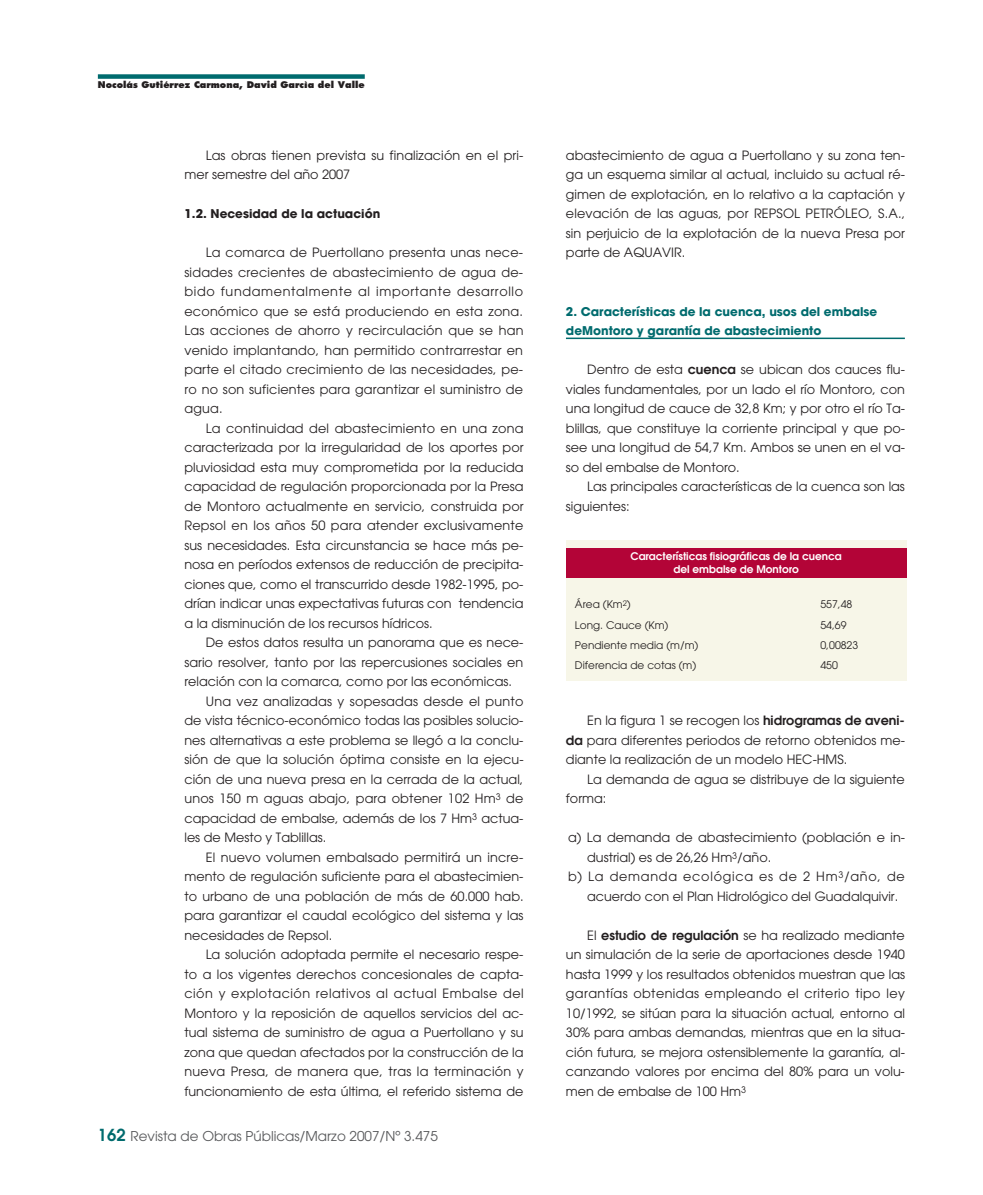
<style>
.page{position:relative;width:983px;height:1195px;background:#fff}
.page>*{position:absolute;margin:0;border:0;box-sizing:border-box;transform-origin:0 0}
.t1{font:13.5px "Avant Garde";color:#57585a}
.t2{font:12.75px/19.5px "Avant Garde";color:#231f20;text-align:justify}
.t3{font:12.75px "Avant Garde";letter-spacing:.04em;color:#231f20}
.t4{font:12.75px "Avant Garde";letter-spacing:.02em;color:#231f20}
.t5{font:12.75px "Avant Garde";letter-spacing:.06em;color:#231f20}
.t6{font:700 12px/19.5px "Avant Garde";color:#006b6e}
.t7{font:700 12px "Avant Garde";color:#231f20}
.t8{font:10.5px "Avant Garde";color:#231f20}
.t9{font:600 10.5px/13.5px "Avant Garde";color:#fff;text-align:center}
.t10{font:800 9px "Futura";color:#231f20}
.s1{font-weight:600;font-size:16.5px;color:#006b6e}
.s2{font-weight:600}
</style>
<div class="page">
<hr style="left:566px;top:338px;width:338px;height:1px;background:#006b6e">
<div style="left:98px;top:74px;width:266px;height:5px;background:#006b6e"></div>
<div style="left:566px;top:540px;width:340px;height:140px;background:#f7f6e8"></div>
<div style="left:566px;top:549px;width:340px;height:29px;background:#b30437"></div>
<p class="t10" style="left:98px;top:81px;width:268px">Nocolás Gutiérrez Carmona, David Garcìa del Valle</p>
<p class="t2" style="left:184px;top:147px;width:340px;text-indent:21px">Las obras tienen prevista su finalización en el pri&shy;mer semestre del año 2007</p>
<p class="t7" style="left:184px;top:209px;width:197px">1.2. Necesidad de la actuación</p>
<p class="t2" style="left:184px;top:244px;width:340px;text-indent:21px">La comarca de Puertollano presenta unas nece&shy;sidades crecientes de abastecimiento de agua de&shy;bido fundamentalmente al importante desarrollo económico que se está produciendo en esta zona.<br>Las acciones de ahorro y recirculación que se han venido implantando, han permitido contrarrestar en parte el citado crecimiento de las necesidades, pe&shy;ro no son suficientes para garantizar el suministro de agua.</p>
<p class="t2" style="left:184px;top:420px;width:340px;text-indent:21px">La continuidad del abastecimiento en una zona caracterizada por la irregularidad de los aportes por pluviosidad esta muy comprometida por la reducida capacidad de regulación proporcionada por la Presa de Montoro actualmente en servicio, construida por Repsol en los años 50 para atender exclusivamente sus necesidades. Esta circunstancia se hace más pe&shy;nosa en períodos extensos de reducción de precipita&shy;ciones que, como el transcurrido desde 1982-1995, po&shy;drían indicar unas expectativas futuras con tendencia a la disminución de los recursos hídricos.</p>
<p class="t2" style="left:206px;top:634px;width:319px">De estos datos resulta un panorama que es nece-</p>
<p class="t2" style="left:184px;top:654px;width:340px">sario resolver, tanto por las repercusiones sociales en</p>
<p class="t2" style="left:184px;top:673px;width:329px">relación con la comarca, como por las económicas.</p>
<p class="t2" style="left:206px;top:693px;width:319px">Una vez analizadas y sopesadas desde el punto</p>
<p class="t2" style="left:184px;top:712px;width:340px">de vista técnico-económico todas las posibles solucio-</p>
<p class="t2" style="left:184px;top:732px;width:340px">nes alternativas a este problema se llegó a la conclu-</p>
<p class="t2" style="left:184px;top:751px;width:340px">sión de que la solución óptima consiste en la ejecu-</p>
<p class="t2" style="left:184px;top:771px;width:340px">ción de una nueva presa en la cerrada de la actual,</p>
<p class="t2" style="left:184px;top:790px;width:340px">unos 150 m aguas abajo, para obtener 102 Hm<sup>3</sup> de</p>
<p class="t2" style="left:184px;top:810px;width:340px">capacidad de embalse, además de los 7 Hm<sup>3</sup> actua-</p>
<p class="t2" style="left:184px;top:829px;width:143px">les de Mesto y Tablillas.</p>
<p class="t2" style="left:206px;top:849px;width:319px">El nuevo volumen embalsado permitirá un incre-</p>
<p class="t2" style="left:184px;top:868px;width:340px">mento de regulación suficiente para el abastecimien-</p>
<p class="t2" style="left:184px;top:888px;width:340px">to urbano de una población de más de 60.000 hab.</p>
<p class="t2" style="left:184px;top:907px;width:340px">para garantizar el caudal ecológico del sistema y las</p>
<p class="t2" style="left:184px;top:927px;width:149px">necesidades de Repsol.</p>
<p class="t2" style="left:206px;top:946px;width:319px">La solución adoptada permite el necesario respe-</p>
<p class="t2" style="left:184px;top:966px;width:340px">to a los vigentes derechos concesionales de capta-</p>
<p class="t3" style="left:184px;top:989px;width:340px">ción y explotación relativos al actual Embalse del</p>
<p class="t2" style="left:184px;top:1005px;width:340px">Montoro y la reposición de aquellos servicios del ac-</p>
<p class="t2" style="left:184px;top:1024px;width:340px">tual sistema de suministro de agua a Puertollano y su</p>
<p class="t2" style="left:184px;top:1044px;width:340px">zona que quedan afectados por la construcción de la</p>
<p class="t4" style="left:184px;top:1067px;width:340px">nueva Presa, de manera que, tras la terminación y</p>
<p class="t2" style="left:184px;top:1083px;width:340px">funcionamiento de esta última, el referido sistema de</p>
<p class="t1" style="left:98px;top:1130px;width:341px"><span class="s1">162</span> Revista de Obras Públicas/Marzo 2007/Nº 3.475</p>
<p class="t2" style="left:566px;top:147px;width:340px">abastecimiento de agua a Puertollano y su zona ten&shy;ga un esquema similar al actual, incluido su actual ré&shy;gimen de explotación, en lo relativo a la captación y elevación de las aguas, por REPSOL PETRÓLEO, S.A., sin perjuicio de la explotación de la nueva Presa por parte de AQUAVIR.</p>
<p class="t6" style="left:566px;top:303px;width:313px">2. Características de la cuenca, usos del embalse deMontoro y garantía de abastecimiento</p>
<p class="t2" style="left:566px;top:361px;width:340px;text-indent:21px">Dentro de esta <span class="s2">cuenca</span> se ubican dos cauces flu&shy;viales fundamentales, por un lado el río Montoro, con una longitud de cauce de 32,8 Km; y por otro el río Ta&shy;blillas, que constituye la corriente principal y que po&shy;see una longitud de 54,7 Km. Ambos se unen en el va&shy;so del embalse de Montoro.</p>
<p class="t2" style="left:566px;top:478px;width:340px;text-indent:21px">Las principales características de la cuenca son las siguientes:</p>
<p class="t9" style="left:630px;top:550px;width:213px">Características fisiográficas de la cuenca del embalse de Montoro</p>
<p class="t8" style="left:575px;top:600px;width:57px">Área (Km<sup>2</sup>)</p>
<p class="t8" style="left:820px;top:600px;width:33px">557,48</p>
<p class="t8" style="left:575px;top:621px;width:95px">Long. Cauce (Km)</p>
<p class="t8" style="left:820px;top:621px;width:28px">54,69</p>
<p class="t8" style="left:575px;top:641px;width:125px">Pendiente media (m/m)</p>
<p class="t8" style="left:820px;top:641px;width:39px">0,00823</p>
<p class="t8" style="left:575px;top:662px;width:123px">Diferencia de cotas (m)</p>
<p class="t8" style="left:820px;top:662px;width:19px">450</p>
<p class="t2" style="left:566px;top:712px;width:340px;text-indent:21px">En la figura 1 se recogen los <span class="s2">hidrogramas de aveni&shy;da</span> para diferentes periodos de retorno obtenidos me&shy;diante la realización de un modelo HEC-HMS.</p>
<p class="t2" style="left:566px;top:771px;width:340px;text-indent:21px">La demanda de agua se distribuye de la siguiente forma:</p>
<p class="t2" style="left:568px;top:829px;width:338px">a) La demanda de abastecimiento (población e in-</p>
<p class="t2" style="left:587px;top:849px;width:185px">dustrial) es de 26,26 Hm<sup>3</sup>/año.</p>
<p class="t5" style="left:568px;top:872px;width:338px">b) La demanda ecológica es de 2 Hm<sup>3</sup>/año, de</p>
<p class="t2" style="left:587px;top:888px;width:312px">acuerdo con el Plan Hidrológico del Guadalquivir.</p>
<p class="t2" style="left:566px;top:927px;width:340px;text-indent:21px">El <span class="s2">estudio de regulación</span> se ha realizado mediante un simulación de la serie de aportaciones desde 1940 hasta 1999 y los resultados obtenidos muestran que las garantías obtenidas empleando el criterio tipo ley 10/1992, se sitúan para la situación actual, entorno al 30% para ambas demandas, mientras que en la situa&shy;ción futura, se mejora ostensiblemente la garantía, al&shy;canzando valores por encima del 80% para un volu&shy;men de embalse de 100 Hm<sup>3</sup></p>
</div>
